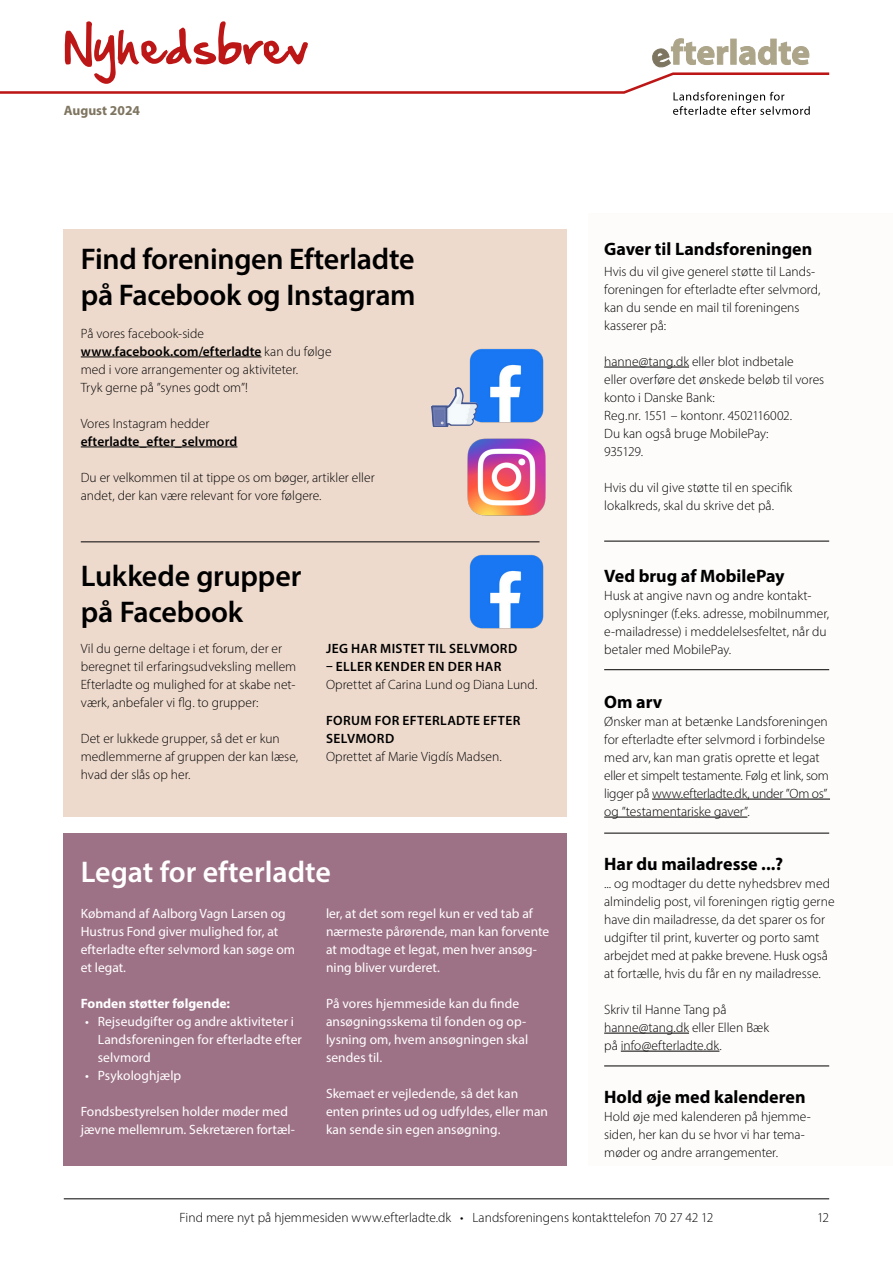
<style>
.page{position:relative;width:893px;height:1263px;background:#fff}
.page>*{position:absolute;margin:0;border:0;box-sizing:border-box;transform-origin:0 0}
.t1{font:600 30px/36px "Myriad Pro";letter-spacing:-.01em;color:#000}
.t2{font:600 30px "Myriad Pro";color:#fff}
.t3{font:700 18px "Myriad Pro";color:#000}
.t4{font:700 13.65px "Myriad Pro";color:#7e7560}
.t5{font:300 13.5px/18px "Myriad Pro";color:#000}
.t6{font:13.5px/18px "Myriad Pro";color:#fff}
.t7{font:600 13.5px/18px "Myriad Pro";letter-spacing:.025em;color:#000}
.t8{font:700 13.5px "Myriad Pro";color:#fff}
.s1{font-weight:600}
</style>
<div class="page">
<div style="left:588px;top:213px;width:305px;height:953px;background:#fefcfb"></div>
<div style="left:64px;top:833px;width:503px;height:333px;background:#9e7286"></div>
<hr style="left:64px;top:1198px;width:765px;height:1px;background:#000">
<svg style="left:0;top:21px;width:830px;height:94px"></svg>
<hr style="left:604px;top:367px;width:85px;height:1px;background:#000">
<hr style="left:652px;top:799px;width:178px;height:1px;background:#000">
<hr style="left:604px;top:817px;width:143px;height:1px;background:#000">
<hr style="left:604px;top:1033px;width:85px;height:1px;background:#000">
<hr style="left:621px;top:1051px;width:98px;height:1px;background:#000">
<hr style="left:604px;top:669px;width:225px;height:1px;background:#000">
<hr style="left:604px;top:541px;width:225px;height:1px;background:#000">
<hr style="left:604px;top:833px;width:225px;height:1px;background:#000">
<hr style="left:604px;top:1065px;width:225px;height:1px;background:#000">
<div style="left:64px;top:230px;width:503px;height:587px;background:#eedacd"></div>
<hr style="left:81px;top:357px;width:181px;height:1px;background:#000">
<hr style="left:81px;top:447px;width:156px;height:1px;background:#000">
<hr style="left:81px;top:541px;width:458px;height:1px;background:#000">
<img style="left:468px;top:438px;width:77px;height:77px">
<img style="left:468px;top:347px;width:77px;height:77px">
<img style="left:468px;top:553px;width:77px;height:77px">
<img style="left:451px;top:387px;width:7px;height:14px">
<p class="t4" style="left:64px;top:102px;width:78px">August 2024</p>
<h1 class="t1" style="left:81px;top:240px;width:336px">Find foreningen Efterladte på Facebook og Instagram</h1>
<p class="t5" style="left:81px;top:324px;width:252px">På vores facebook-side <span class="s1">www.facebook.com/efterladte</span> kan du følge med i vore arrangementer og aktiviteter.<br>Tryk gerne på ”synes godt om”!</p>
<p class="t5" style="left:81px;top:414px;width:130px">Vores Instagram hedder</p>
<p class="t7" style="left:81px;top:432px;width:158px">efterladte_efter_selvmord</p>
<p class="t5" style="left:81px;top:468px;width:295px">Du er velkommen til at tippe os om bøger, artikler eller andet, der kan være relevant for vore følgere.</p>
<h1 class="t1" style="left:81px;top:557px;width:222px">Lukkede grupper på Facebook</h1>
<p class="t5" style="left:81px;top:640px;width:217px">Vil du gerne deltage i et forum, der er beregnet til erfaringsudveksling mellem Efterladte og mulighed for at skabe net&shy;værk, anbefaler vi flg. to grupper:</p>
<p class="t5" style="left:81px;top:730px;width:219px">Det er lukkede grupper, så det er kun medlemmerne af gruppen der kan læse, hvad der slås op her.</p>
<p class="t7" style="left:326px;top:639px;width:193px">JEG HAR MISTET TIL SELVMORD</p>
<p class="t7" style="left:326px;top:657px;width:177px">– ELLER KENDER EN DER HAR</p>
<p class="t5" style="left:326px;top:676px;width:213px">Oprettet af Carina Lund og Diana Lund.</p>
<p class="t7" style="left:326px;top:711px;width:196px">FORUM FOR EFTERLADTE EFTER<br>SELVMORD</p>
<p class="t5" style="left:326px;top:748px;width:177px">Oprettet af Marie Vigdís Madsen.</p>
<h1 class="t2" style="left:81px;top:852px;width:252px">Legat for efterladte</h1>
<p class="t6" style="left:81px;top:904px;width:216px">Købmand af Aalborg Vagn Larsen og<br>Hustrus Fond giver mulighed for, at efterladte efter selvmord kan søge om et legat.</p>
<p class="t8" style="left:81px;top:995px;width:151px">Fonden støtter følgende:</p>
<p class="t6" style="left:98px;top:1012px;width:206px;text-indent:-13px">• Rejseudgifter og andre aktiviteter i<br>Landsforeningen for efterladte efter selvmord</p>
<p class="t6" style="left:85px;top:1066px;width:98px">• Psykologhjælp</p>
<p class="t6" style="left:81px;top:1102px;width:216px">Fondsbestyrelsen holder møder med jævne mellemrum. Sekretæren fortæl-</p>
<p class="t6" style="left:326px;top:904px;width:225px">ler, at det som regel kun er ved tab af nærmeste pårørende, man kan forvente at modtage et legat, men hver ansøg&shy;ning bliver vurderet.</p>
<p class="t6" style="left:326px;top:994px;width:204px">På vores hjemmeside kan du finde ansøgningsskema til fonden og op&shy;lysning om, hvem ansøgningen skal sendes til.</p>
<p class="t6" style="left:326px;top:1084px;width:224px">Skemaet er vejledende, så det kan enten printes ud og udfyldes, eller man kan sende sin egen ansøgning.</p>
<h2 class="t3" style="left:604px;top:237px;width:210px">Gaver til Landsforeningen</h2>
<p class="t5" style="left:604px;top:262px;width:218px">Hvis du vil give generel støtte til Lands&shy;foreningen for efterladte efter selvmord, kan du sende en mail til foreningens kasserer på:</p>
<p class="t5" style="left:604px;top:352px;width:222px">hanne@tang.dk eller blot indbetale<br>eller overføre det ønskede beløb til vores konto i Danske Bank:<br>Reg.nr. 1551 – kontonr. 4502116002.<br>Du kan også bruge MobilePay:<br>935129.</p>
<p class="t5" style="left:604px;top:478px;width:190px">Hvis du vil give støtte til en specifik lokalkreds, skal du skrive det på.</p>
<h2 class="t3" style="left:604px;top:564px;width:182px">Ved brug af MobilePay</h2>
<p class="t5" style="left:604px;top:586px;width:227px">Husk at angive navn og andre kontakt&shy;oplysninger (f.eks. adresse, mobilnummer, e-mailadresse) i meddelelsesfeltet, når du betaler med MobilePay.</p>
<h2 class="t3" style="left:604px;top:690px;width:60px">Om arv</h2>
<p class="t5" style="left:604px;top:712px;width:226px">Ønsker man at betænke Landsforeningen for efterladte efter selvmord i forbindelse med arv, kan man gratis oprette et legat eller et simpelt testamente. Følg et link, som ligger på www.efterladte.dk, under ”Om os” og ”testamentariske gaver”.</p>
<h2 class="t3" style="left:604px;top:852px;width:181px">Har du mailadresse ...?</h2>
<p class="t5" style="left:604px;top:874px;width:232px">... og modtager du dette nyhedsbrev med almindelig post, vil foreningen rigtig gerne have din mailadresse, da det sparer os for udgifter til print, kuverter og porto samt arbejdet med at pakke brevene. Husk også at fortælle, hvis du får en ny mailadresse.</p>
<p class="t5" style="left:604px;top:1000px;width:167px">Skriv til Hanne Tang på hanne@tang.dk eller Ellen Bæk på info@efterladte.dk.</p>
<h2 class="t3" style="left:604px;top:1085px;width:203px">Hold øje med kalenderen</h2>
<p class="t5" style="left:604px;top:1107px;width:208px">Hold øje med kalenderen på hjemme&shy;siden, her kan du se hvor vi har tema&shy;møder og andre arrangementer.</p>
<p class="t5" style="left:179px;top:1208px;width:536px">Find mere nyt på hjemmesiden www.efterladte.dk • Landsforeningens kontakttelefon 70 27 42 12</p>
<p class="t5" style="left:817px;top:1208px;width:14px">12</p>
</div>
